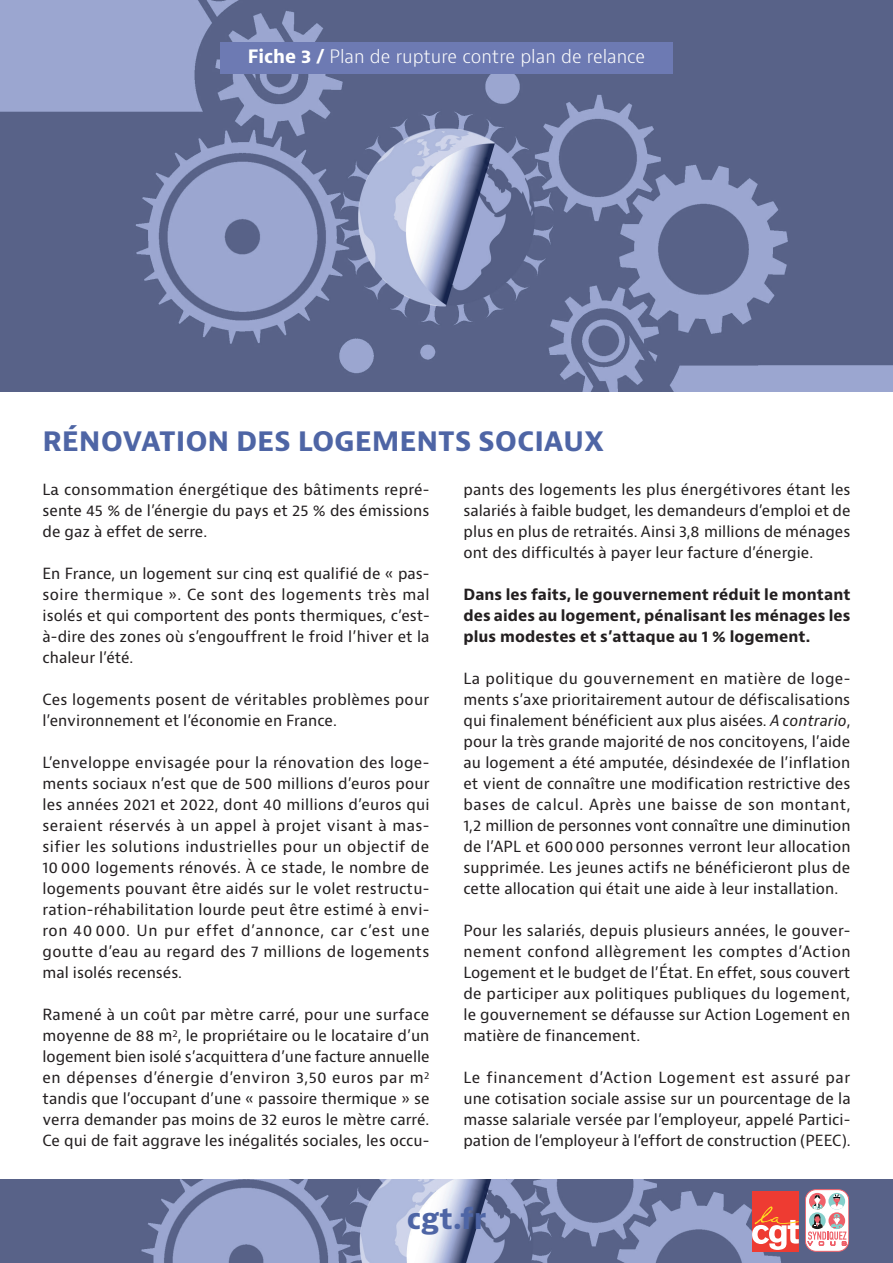
<style>
.page{position:relative;width:893px;height:1263px;background:#fff}
.page>*{position:absolute;margin:0;border:0;box-sizing:border-box;transform-origin:0 0}
.t1{font:700 28.5px "Bernina Sans";letter-spacing:-.005em;color:#4e65a5}
.t2{font:300 18px "Bernino Sans";color:#fff}
.t3{font:15px/21px "Bernino Sans";letter-spacing:.005em;color:#231f20;text-align:justify}
.t4{font:700 15px/21px "Bernino Sans";letter-spacing:.005em;color:#231f20;text-align:justify}
.t5{font:15px "Bernina Sans";letter-spacing:.02em;color:#231f20}
.s1{font-family:"Bernina Sans";font-weight:700}
.s2{font-style:italic}
</style>
<div class="page">
<img style="left:0;top:0;width:893px;height:391px">
<img style="left:0;top:1180px;width:893px;height:83px">
<div style="left:752px;top:1191px;width:47px;height:61px;background:#ee3b32"></div>
<svg style="left:752px;top:1206px;width:47px;height:44px"></svg>
<svg style="left:805px;top:1189px;width:44px;height:62px"></svg>
<div style="left:805px;top:1189px;width:44px;height:62px;border:1px solid #ef6069;border-radius:11px"></div>
<svg style="left:808px;top:1194px;width:38px;height:51px"></svg>
<div style="left:220px;top:43px;width:453px;height:31px;background:#6d7ab3"></div>
<p class="t2" style="left:248px;top:45px;width:399px"><span class="s1">Fiche 3 /</span> Plan de rupture contre plan de relance</p>
<h1 class="t1" style="left:43px;top:422px;width:563px">RÉNOVATION DES LOGEMENTS SOCIAUX</h1>
<p class="t5" style="left:43px;top:480px;width:389px">La consommation énergétique des bâtiments repré-</p>
<p class="t3" style="left:43px;top:500px;width:388px">sente 45 % de l’énergie du pays et 25 % des émissions de gaz à effet de serre.</p>
<p class="t3" style="left:43px;top:563px;width:389px">En France, un logement sur cinq est qualifié de « pas&shy;soire thermique ». Ce sont des logements très mal isolés et qui comportent des ponts thermiques, c’est&shy;à-dire des zones où s’engouffrent le froid l’hiver et la chaleur l’été.</p>
<p class="t3" style="left:43px;top:689px;width:388px">Ces logements posent de véritables problèmes pour l’environnement et l’économie en France.</p>
<p class="t3" style="left:43px;top:752px;width:389px">L’enveloppe envisagée pour la rénovation des loge&shy;ments sociaux n’est que de 500 millions d’euros pour les années 2021 et 2022, dont 40 millions d’euros qui seraient réservés à un appel à projet visant à mas&shy;sifier les solutions industrielles pour un objectif de 10 000 logements rénovés. À ce stade, le nombre de logements pouvant être aidés sur le volet restructu&shy;ration-réhabilitation lourde peut être estimé à envi&shy;ron 40 000. Un pur effet d’annonce, car c’est une goutte d’eau au regard des 7 millions de logements mal isolés recensés.</p>
<p class="t3" style="left:43px;top:1004px;width:389px">Ramené à un coût par mètre carré, pour une surface moyenne de 88 m<sup>2</sup>, le propriétaire ou le locataire d’un logement bien isolé s’acquittera d’une facture annuelle en dépenses d’énergie d’environ 3,50 euros par m<sup>2 </sup>tandis que l’occupant d’une « passoire thermique » se verra demander pas moins de 32 euros le mètre carré.<br>Ce qui de fait aggrave les inégalités sociales, les occu-</p>
<p class="t3" style="left:463px;top:479px;width:389px">pants des logements les plus énergétivores étant les salariés à faible budget, les demandeurs d’emploi et de plus en plus de retraités. Ainsi 3,8 millions de ménages ont des difficultés à payer leur facture d’énergie.</p>
<p class="t4" style="left:463px;top:584px;width:389px">Dans les faits, le gouvernement réduit le montant des aides au logement, pénalisant les ménages les plus modestes et s’attaque au 1 % logement.</p>
<p class="t3" style="left:463px;top:668px;width:389px">La politique du gouvernement en matière de loge&shy;ments s’axe prioritairement autour de défiscalisations qui finalement bénéficient aux plus aisées. <span class="s2">A contrario</span>, pour la très grande majorité de nos concitoyens, l’aide au logement a été amputée, désindexée de l’inflation et vient de connaître une modification restrictive des bases de calcul. Après une baisse de son montant, 1,2 million de personnes vont connaître une diminution de l’APL et 600000 personnes verront leur allocation supprimée. Les jeunes actifs ne bénéficieront plus de cette allocation qui était une aide à leur installation.</p>
<p class="t3" style="left:463px;top:920px;width:389px">Pour les salariés, depuis plusieurs années, le gouver&shy;nement confond allègrement les comptes d’Action Logement et le budget de l’État. En effet, sous couvert de participer aux politiques publiques du logement, le gouvernement se défausse sur Action Logement en matière de financement.</p>
<p class="t3" style="left:463px;top:1067px;width:389px">Le financement d’Action Logement est assuré par une cotisation sociale assise sur un pourcentage de la masse salariale versée par l’employeur, appelé Partici&shy;pation de l’employeur à l’effort de construction (PEEC).</p>
<h1 class="t1" style="left:407px;top:1200px;width:81px">cgt.fr</h1>
</div>
